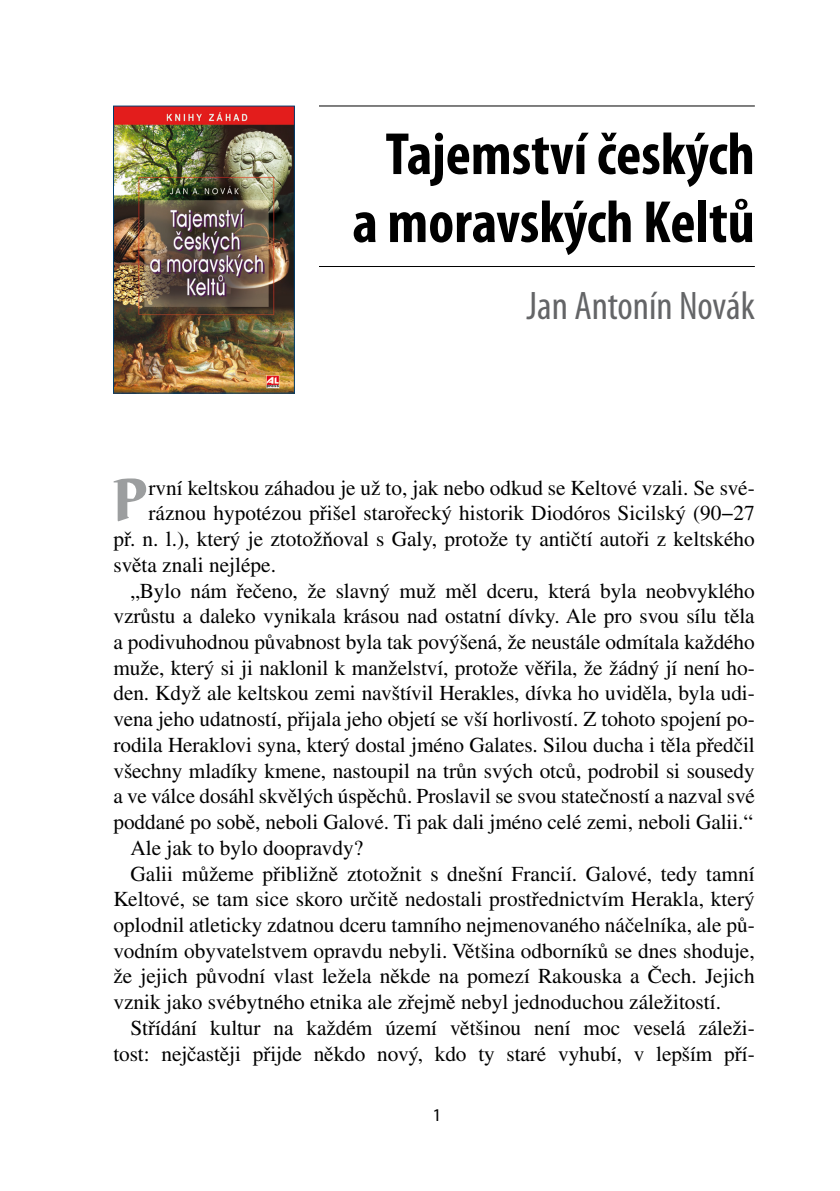
<style>
.page{position:relative;width:840px;height:1191px;background:#fff}
.page>*{position:absolute;margin:0;border:0;box-sizing:border-box;transform-origin:0 0}
.t1{font:62.6px "Barbedor TCE Heav";color:#9c9e9f;scale:.94 1}
.t2{font:700 condensed 60px/68px "Myriad Pro";color:#000;text-align:center}
.t3{font:condensed 40px "Myriad Pro";color:#646567}
.t4{font:21.2px "Times CE";letter-spacing:-.005em;color:#000}
.t5{font:18px "Myriad Pro";color:#000}
</style>
<div class="page">
<hr style="left:113px;top:105px;width:641px;height:1px;background:#000">
<hr style="left:113px;top:266px;width:641px;height:1px;background:#000">
<div style="left:69px;top:49px;width:249px;height:266px;background:#fff"></div>
<img style="left:115px;top:108px;width:178px;height:284px">
<div style="left:113px;top:106px;width:182px;height:288px;border:1px solid #003f70"></div>
<h2 class="t2" style="left:352px;top:119px;width:403px">Tajemství českých a moravských Keltů</h2>
<h3 class="t3" style="left:526px;top:284px;width:229px">Jan Antonín Novák</h3>
<h1 class="t1" style="left:113px;top:463px;width:37px">P</h1>
<p class="t4" style="left:148px;top:475px;width:607px">rvní keltskou záhadou je už to, jak nebo odkud se Keltové vzali. Se své-</p>
<p class="t4" style="left:148px;top:501px;width:607px">ráznou hypotézou přišel starořecký historik Diodóros Sicilský (90−27</p>
<p class="t4" style="left:113px;top:527px;width:642px">př. n. l.), který je ztotožňoval s Galy, protože ty antičtí autoři z keltského</p>
<p class="t4" style="left:113px;top:552px;width:164px">světa znali nejlépe.</p>
<p class="t4" style="left:130px;top:578px;width:625px">„Bylo nám řečeno, že slavný muž měl dceru, která byla neobvyklého</p>
<p class="t4" style="left:113px;top:604px;width:642px">vzrůstu a daleko vynikala krásou nad ostatní dívky. Ale pro svou sílu těla</p>
<p class="t4" style="left:113px;top:629px;width:642px">a podivuhodnou půvabnost byla tak povýšená, že neustále odmítala každého</p>
<p class="t4" style="left:113px;top:655px;width:642px">muže, který si ji naklonil k manželství, protože věřila, že žádný jí není ho-</p>
<p class="t4" style="left:113px;top:681px;width:642px">den. Když ale keltskou zemi navštívil Herakles, dívka ho uviděla, byla udi-</p>
<p class="t4" style="left:113px;top:706px;width:642px">vena jeho udatností, přijala jeho objetí se vší horlivostí. Z tohoto spojení po-</p>
<p class="t4" style="left:113px;top:732px;width:642px">rodila Heraklovi syna, který dostal jméno Galates. Silou ducha i těla předčil</p>
<p class="t4" style="left:113px;top:758px;width:642px">všechny mladíky kmene, nastoupil na trůn svých otců, podrobil si sousedy</p>
<p class="t4" style="left:113px;top:784px;width:642px">a ve válce dosáhl skvělých úspěchů. Proslavil se svou statečností a nazval své</p>
<p class="t4" style="left:113px;top:809px;width:640px">poddané po sobě, neboli Galové. Ti pak dali jméno celé zemi, neboli Galii.“</p>
<p class="t4" style="left:130px;top:835px;width:234px">Ale jak to bylo doopravdy?</p>
<p class="t4" style="left:130px;top:861px;width:625px">Galii můžeme přibližně ztotožnit s dnešní Francií. Galové, tedy tamní</p>
<p class="t4" style="left:113px;top:886px;width:642px">Keltové, se tam sice skoro určitě nedostali prostřednictvím Herakla, který</p>
<p class="t4" style="left:113px;top:912px;width:642px">oplodnil atleticky zdatnou dceru tamního nejmenovaného náčelníka, ale pů-</p>
<p class="t4" style="left:113px;top:938px;width:642px">vodním obyvatelstvem opravdu nebyli. Většina odborníků se dnes shoduje,</p>
<p class="t4" style="left:113px;top:964px;width:642px">že jejich původní vlast ležela někde na pomezí Rakouska a Čech. Jejich</p>
<p class="t4" style="left:113px;top:989px;width:609px">vznik jako svébytného etnika ale zřejmě nebyl jednoduchou záležitostí.</p>
<p class="t4" style="left:130px;top:1015px;width:625px">Střídání kultur na každém území většinou není moc veselá záleži-</p>
<p class="t4" style="left:113px;top:1041px;width:642px">tost: nejčastěji přijde někdo nový, kdo ty staré vyhubí, v lepším pří-</p>
<p class="t5" style="left:432px;top:1103px;width:11px">1</p>
</div>
